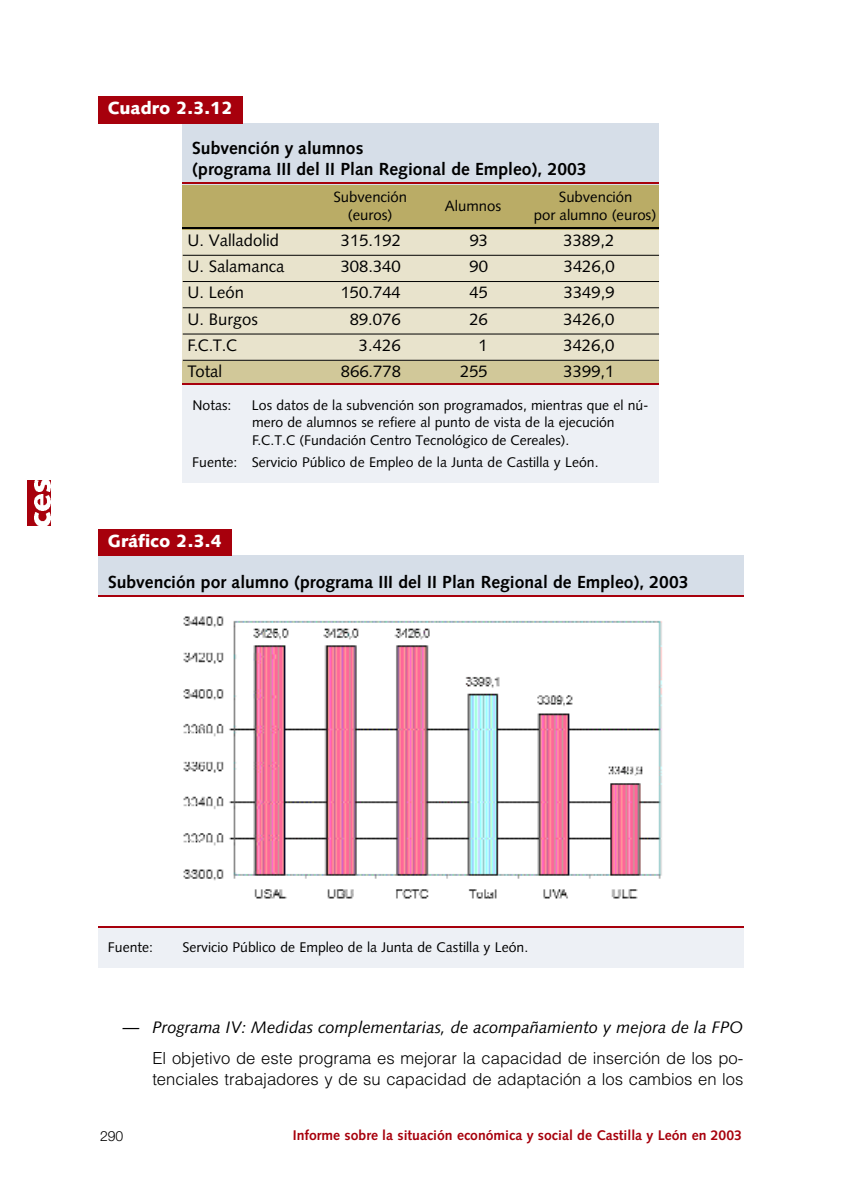
<style>
.page{position:relative;width:844px;height:1190px;background:#fff}
.page>*{position:absolute;margin:0;border:0;box-sizing:border-box;transform-origin:0 0}
.t1{font:700 17.5px/20.7px "Syntax";color:#000}
.t2{font:900 17.5px "Syntax";color:#fff}
.t3{font:16.62px "Syntax";color:#000}
.t4{font:300 16.62px/21px "Helvetica";color:#000}
.t5{font:italic 16.62px "Syntax";color:#000}
.t6{font:14.88px "Syntax";color:#000}
.t7{font:14px/17.5px "Syntax";color:#000}
.t8{font:700 14px "Syntax";color:#a7000c}
.t9{font:300 14px "Helvetica Neue";color:#000}
</style>
<div class="page">
<div style="left:182px;top:218px;width:476px;height:179px;background:#e8e3cc"></div>
<div style="left:182px;top:361px;width:476px;height:39px;background:#d1c899"></div>
<div style="left:98px;top:556px;width:645px;height:39px;background:#d6dee8"></div>
<div style="left:98px;top:928px;width:645px;height:40px;background:#edf0f5"></div>
<div style="left:182px;top:123px;width:476px;height:75px;background:#d6dee8"></div>
<div style="left:182px;top:185px;width:476px;height:45px;background:#baac66"></div>
<div style="left:182px;top:385px;width:476px;height:98px;background:#edf0f5"></div>
<div style="left:98px;top:96px;width:144px;height:11px;background:#a7000c"></div>
<div style="left:98px;top:106px;width:144px;height:17px;background:#a7000c"></div>
<hr style="left:182px;top:182px;width:476px;height:2px;background:#a7000c">
<hr style="left:182px;top:228px;width:476px;height:1px;background:#000">
<hr style="left:183px;top:255px;width:476px;height:1px;background:#000">
<hr style="left:183px;top:281px;width:476px;height:1px;background:#000">
<hr style="left:183px;top:307px;width:476px;height:1px;background:#000">
<hr style="left:183px;top:334px;width:476px;height:1px;background:#000">
<hr style="left:183px;top:360px;width:476px;height:1px;background:#000">
<hr style="left:182px;top:383px;width:476px;height:2px;background:#a7000c">
<div style="left:98px;top:529px;width:134px;height:11px;background:#a7000c"></div>
<div style="left:98px;top:539px;width:134px;height:17px;background:#a7000c"></div>
<hr style="left:98px;top:595px;width:645px;height:2px;background:#a7000c">
<hr style="left:98px;top:926px;width:645px;height:2px;background:#a7000c">
<div style="left:27px;top:480px;width:24px;height:46px;background:#a7000c"></div>
<img style="left:34px;top:494px;width:17px;height:32px">
<img style="left:34px;top:480px;width:17px;height:12px">
<img style="left:183px;top:616px;width:479px;height:283px">
<p class="t2" style="left:108px;top:101px;width:126px">Cuadro 2.3.12</p>
<p class="t1" style="left:192px;top:140px;width:396px">Subvención y alumnos<br>(programa III del II Plan Regional de Empleo), 2003</p>
<p class="t6" style="left:333px;top:191px;width:75px">Subvención</p>
<p class="t6" style="left:445px;top:200px;width:58px">Alumnos</p>
<p class="t6" style="left:559px;top:191px;width:75px">Subvención</p>
<p class="t6" style="left:348px;top:208px;width:46px">(euros)</p>
<p class="t6" style="left:534px;top:208px;width:124px">por alumno (euros)</p>
<p class="t3" style="left:187px;top:233px;width:93px">U. Valladolid</p>
<p class="t3" style="left:341px;top:233px;width:62px">315.192</p>
<p class="t3" style="left:469px;top:233px;width:20px">93</p>
<p class="t3" style="left:563px;top:233px;width:52px">3389,2</p>
<p class="t3" style="left:187px;top:260px;width:98px">U. Salamanca</p>
<p class="t3" style="left:340px;top:260px;width:62px">308.340</p>
<p class="t3" style="left:469px;top:260px;width:20px">90</p>
<p class="t3" style="left:563px;top:260px;width:52px">3426,0</p>
<p class="t3" style="left:187px;top:286px;width:58px">U. León</p>
<p class="t3" style="left:341px;top:286px;width:62px">150.744</p>
<p class="t3" style="left:469px;top:286px;width:20px">45</p>
<p class="t3" style="left:563px;top:286px;width:52px">3349,9</p>
<p class="t3" style="left:187px;top:312px;width:72px">U. Burgos</p>
<p class="t3" style="left:350px;top:312px;width:52px">89.076</p>
<p class="t3" style="left:469px;top:312px;width:20px">26</p>
<p class="t3" style="left:563px;top:312px;width:52px">3426,0</p>
<p class="t3" style="left:187px;top:338px;width:51px">F.C.T.C</p>
<p class="t3" style="left:359px;top:338px;width:43px">3.426</p>
<p class="t3" style="left:478px;top:338px;width:11px">1</p>
<p class="t3" style="left:563px;top:338px;width:52px">3426,0</p>
<p class="t3" style="left:187px;top:365px;width:36px">Total</p>
<p class="t3" style="left:341px;top:365px;width:62px">866.778</p>
<p class="t3" style="left:460px;top:365px;width:29px">255</p>
<p class="t3" style="left:563px;top:365px;width:52px">3399,1</p>
<p class="t7" style="left:192px;top:397px;width:40px">Notas:</p>
<p class="t7" style="left:252px;top:397px;width:398px">Los datos de la subvención son programados, mientras que el nú&shy;mero de alumnos se refiere al punto de vista de la ejecución<br>F.C.T.C (Fundación Centro Tecnológico de Cereales).</p>
<p class="t7" style="left:192px;top:455px;width:408px">Fuente: Servicio Público de Empleo de la Junta de Castilla y León.</p>
<p class="t2" style="left:108px;top:534px;width:115px">Gráfico 2.3.4</p>
<p class="t1" style="left:108px;top:573px;width:582px">Subvención por alumno (programa III del II Plan Regional de Empleo), 2003</p>
<p class="t7" style="left:108px;top:940px;width:47px">Fuente:</p>
<p class="t7" style="left:182px;top:940px;width:347px">Servicio Público de Empleo de la Junta de Castilla y León.</p>
<p class="t5" style="left:123px;top:1021px;width:622px">— Programa IV: Medidas complementarias, de acompañamiento y mejora de la FPO</p>
<p class="t4" style="left:152px;top:1049px;width:592px">El objetivo de este programa es mejorar la capacidad de inserción de los po&shy;tenciales trabajadores y de su capacidad de adaptación a los cambios en los</p>
<p class="t9" style="left:100px;top:1131px;width:25px">290</p>
<p class="t8" style="left:293px;top:1130px;width:450px">Informe sobre la situación económica y social de Castilla y León en 2003</p>
</div>
